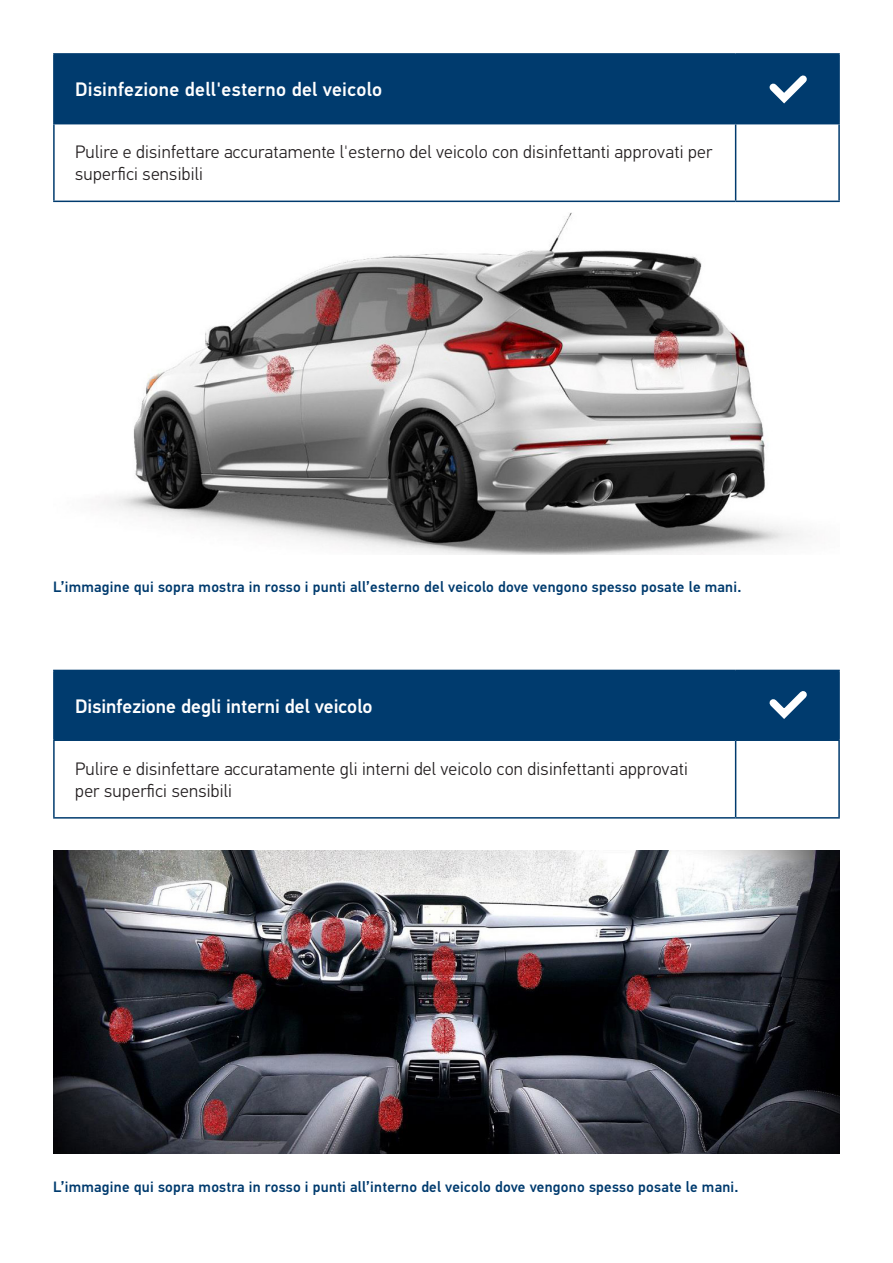
<style>
.page{position:relative;width:893px;height:1263px;background:#fff}
.page>*{position:absolute;margin:0;border:0;box-sizing:border-box;transform-origin:0 0}
.t1{font:500 19.5px "Hella DIN Universal";color:#fff}
.t2{font:300 18px/21.6px "Hella DIN Universal";letter-spacing:.015em;color:#231f20}
.t3{font:500 15px "Hella DIN Universal";letter-spacing:.015em;color:#003b6e}
</style>
<div class="page">
<img style="left:103px;top:213px;width:698px;height:341px">
<div style="left:55px;top:55px;width:783px;height:68px;background:#003b6e"></div>
<hr style="left:53px;top:53px;width:683px;height:2px;background:#003b6e">
<hr style="left:53px;top:55px;width:2px;height:68px;background:#003b6e">
<hr style="left:736px;top:53px;width:104px;height:2px;background:#003b6e">
<hr style="left:735px;top:55px;width:1px;height:68px;background:#003b6e">
<hr style="left:838px;top:55px;width:2px;height:68px;background:#003b6e">
<hr style="left:53px;top:123px;width:683px;height:1px;background:#003b6e">
<hr style="left:53px;top:124px;width:2px;height:77px;background:#003b6e">
<hr style="left:736px;top:123px;width:104px;height:1px;background:#003b6e">
<hr style="left:735px;top:124px;width:1px;height:77px;background:#003b6e">
<hr style="left:838px;top:124px;width:2px;height:77px;background:#003b6e">
<hr style="left:53px;top:201px;width:683px;height:1px;background:#003b6e">
<hr style="left:736px;top:201px;width:104px;height:1px;background:#003b6e">
<div style="left:55px;top:671px;width:783px;height:68px;background:#003b6e"></div>
<hr style="left:53px;top:670px;width:683px;height:1px;background:#003b6e">
<hr style="left:53px;top:671px;width:2px;height:68px;background:#003b6e">
<hr style="left:736px;top:670px;width:104px;height:1px;background:#003b6e">
<hr style="left:735px;top:671px;width:1px;height:68px;background:#003b6e">
<hr style="left:838px;top:671px;width:2px;height:68px;background:#003b6e">
<hr style="left:53px;top:739px;width:683px;height:2px;background:#003b6e">
<hr style="left:53px;top:741px;width:2px;height:76px;background:#003b6e">
<hr style="left:736px;top:739px;width:104px;height:2px;background:#003b6e">
<hr style="left:735px;top:741px;width:1px;height:76px;background:#003b6e">
<hr style="left:838px;top:741px;width:2px;height:76px;background:#003b6e">
<hr style="left:53px;top:817px;width:683px;height:2px;background:#003b6e">
<hr style="left:736px;top:817px;width:104px;height:2px;background:#003b6e">
<svg style="left:763px;top:69px;width:51px;height:40px"></svg>
<svg style="left:763px;top:684px;width:51px;height:40px"></svg>
<img style="left:53px;top:850px;width:787px;height:304px">
<p class="t1" style="left:75px;top:77px;width:309px">Disinfezione dell'esterno del veicolo</p>
<p class="t2" style="left:75px;top:143px;width:639px">Pulire e disinfettare accuratamente l'esterno del veicolo con disinfettanti approvati per superfici sensibili</p>
<p class="t3" style="left:53px;top:578px;width:690px">L’immagine qui sopra mostra in rosso i punti all’esterno del veicolo dove vengono spesso posate le mani.</p>
<p class="t1" style="left:75px;top:694px;width:299px">Disinfezione degli interni del veicolo</p>
<p class="t2" style="left:75px;top:759px;width:614px">Pulire e disinfettare accuratamente gli interni del veicolo con disinfettanti approvati per superfici sensibili</p>
<p class="t3" style="left:53px;top:1177px;width:687px">L’immagine qui sopra mostra in rosso i punti all’interno del veicolo dove vengono spesso posate le mani.</p>
</div>
